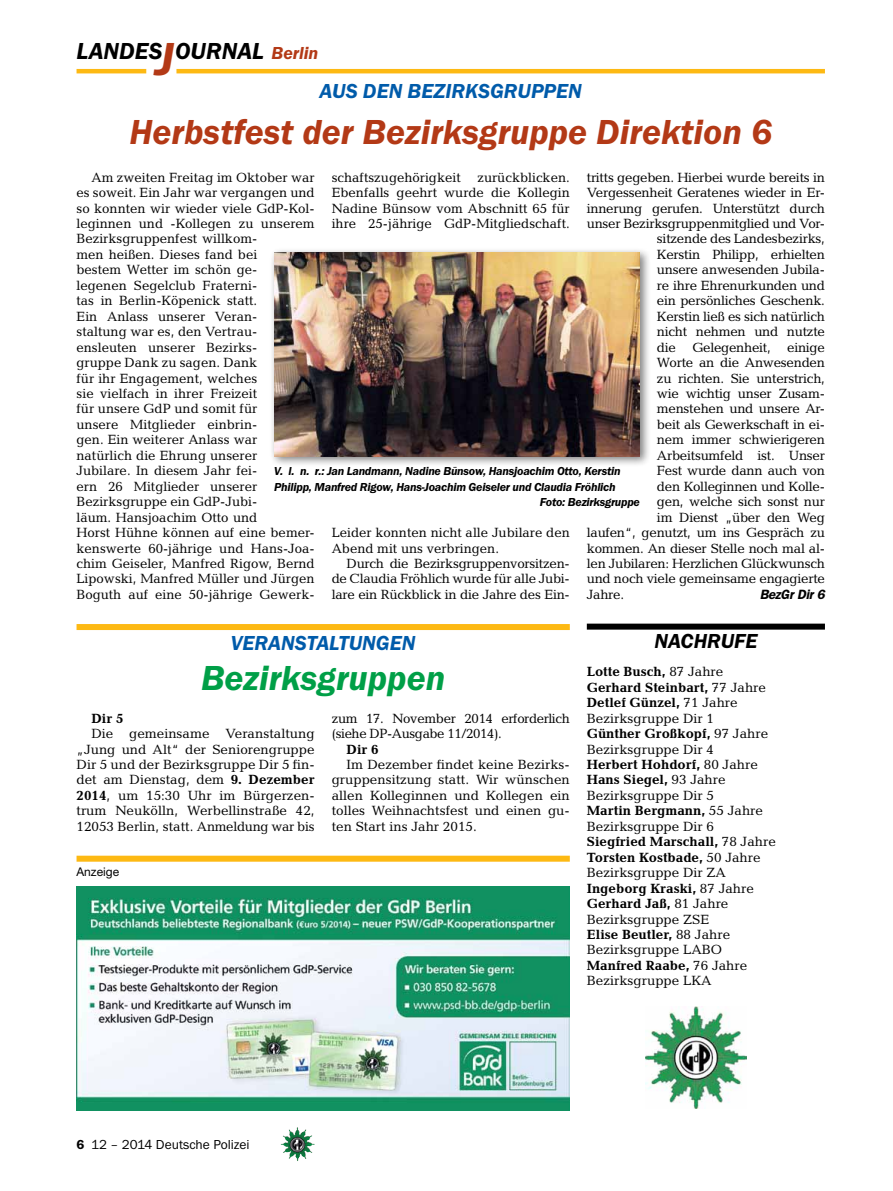
<style>
.page{position:relative;width:893px;height:1191px;background:#fff}
.page>*{position:absolute;margin:0;border:0;box-sizing:border-box;transform-origin:0 0}
._03__HEADLINE_2spalt{font:italic 600 36px "Franklin Gothic Itc T";color:#b33916}
._03__HEADLINE_2spalt-2{font:italic 600 36px "Franklin Gothic Itc T";color:#009f47}
.t1{font:italic 600 24px "Franklin Gothic Itc T";color:#000}
._01__RUBRIKENZEILE_o{font:italic 600 21px "Franklin Gothic Itc T";color:#005baa}
._01__RUBRIKENZEILE_m{font:italic 600 21px "Franklin Gothic Itc T";color:#005baa}
._01__RUBRIKENZEILE_o-2{font:italic 600 21px "Franklin Gothic Itc T";color:#000}
._09__GRUNDTEXT___Blo{font:13.5px/15.5px "Candida";color:#000;text-align:justify}
._09__GRUNDTEXT___Blo-2{font:13.5px "Candida";letter-spacing:-.02em;color:#000}
._09__GRUNDTEXT___Blo-3{font:700 13.5px "Candida";color:#000}
._09__GRUNDTEXT___Blo-4{font:13.5px/15.5px "Candida";letter-spacing:-.03em;color:#000}
.t2{font:13.5px "Franklin Gothic Itc T";color:#000}
._09__GRUNDTEXT___Blo-5{font:italic 600 13.5px "Franklin Gothic";letter-spacing:-.02em;color:#000}
._12__BILDUNTERSCHRIF{font:italic 600 12px/15.5px "Franklin Gothic Itc T";letter-spacing:-.02em;color:#000}
.t3{font:12px "Helvetica Neue";color:#000}
.s1{font-size:48px;color:#b33916}
.s2{font-size:18px;color:#b33916}
.s3{font-weight:700}
.s4{font-weight:400}
.s5{font-weight:600}
</style>
<div class="page">
<hr style="left:77px;top:69px;width:69px;height:4px;background:#fdb913">
<hr style="left:176px;top:69px;width:649px;height:4px;background:#fdb913">
<img style="left:281px;top:1128px;width:16px;height:24px">
<img style="left:77px;top:886px;width:492px;height:224px">
<div style="left:77px;top:624px;width:493px;height:6px;background:#fdb913"></div>
<div style="left:269px;top:247px;width:382px;height:220px;background:#000;opacity:.5"></div>
<img style="left:274px;top:252px;width:366px;height:204px">
<div style="left:77px;top:855px;width:493px;height:6px;background:#fdb913"></div>
<div style="left:587px;top:623px;width:238px;height:6px;background:#000"></div>
<img style="left:645px;top:1007px;width:102px;height:102px">
<h2 class="t1" style="left:77px;top:37px;width:243px">LANDES<span class="s1">J</span>OURNAL <span class="s2">Berlin</span></h2>
<p class="_01__RUBRIKENZEILE_o" style="left:320px;top:79px;width:264px">AUS DEN BEZIRKSGRUPPEN</p>
<p class="_03__HEADLINE_2spalt" style="left:129px;top:111px;width:644px">Herbstfest der Bezirksgruppe Direktion 6</p>
<p class="_09__GRUNDTEXT___Blo" style="left:77px;top:169px;width:240px;text-align:left;text-indent:15px">Am zweiten Freitag im Oktober war es soweit. Ein Jahr war vergangen und so konnten wir wieder viele GdP-Kol&shy;leginnen und -Kollegen zu unserem<br>Bezirksgruppenfest willkom-<br>men heißen. Dieses fand bei<br>bestem Wetter im schön ge-<br>legenen Segelclub Fraterni-<br>tas in Berlin-Köpenick statt.<br>Ein Anlass unserer Veran-<br>staltung war es, den Vertrau&shy;ensleuten unserer Bezirks-<br>gruppe Dank zu sagen. Dank<br>für ihr Engagement, welches<br>sie vielfach in ihrer Freizeit<br>für unsere GdP und somit für<br>unsere Mitglieder einbrin-<br>gen. Ein weiterer Anlass war natürlich die Ehrung unserer<br>Jubilare. In diesem Jahr fei-<br>ern 26 Mitglieder unserer<br>Bezirksgruppe ein GdP-Jubi-<br>läum. Hansjoachim Otto und<br>Horst Hühne können auf eine bemer&shy;kenswerte 60-jährige und Hans-Joa&shy;chim Geiseler, Manfred Rigow, Bernd<br>Lipowski, Manfred Müller und Jürgen<br>Boguth auf eine 50-jährige Gewerk-</p>
<p class="_09__GRUNDTEXT___Blo" style="left:332px;top:169px;width:240px">schaftszugehörigkeit zurückblicken.<br>Ebenfalls geehrt wurde die Kollegin Nadine Bünsow vom Abschnitt 65 für ihre 25-jährige GdP-Mitgliedschaft.</p>
<p class="_09__GRUNDTEXT___Blo-2" style="left:587px;top:169px;width:240px">tritts gegeben. Hierbei wurde bereits in</p>
<p class="_09__GRUNDTEXT___Blo-2" style="left:587px;top:185px;width:240px">Vergessenheit Geratenes wieder in Er-</p>
<p class="_09__GRUNDTEXT___Blo-2" style="left:587px;top:200px;width:240px">innerung gerufen. Unterstützt durch</p>
<p class="_09__GRUNDTEXT___Blo-2" style="left:587px;top:216px;width:240px">unser Bezirksgruppenmitglied und Vor-</p>
<p class="_09__GRUNDTEXT___Blo-2" style="left:657px;top:231px;width:169px">sitzende des Landesbezirks,</p>
<p class="_09__GRUNDTEXT___Blo-2" style="left:657px;top:247px;width:169px">Kerstin Philipp, erhielten</p>
<p class="_09__GRUNDTEXT___Blo-2" style="left:657px;top:262px;width:169px">unsere anwesenden Jubila-</p>
<p class="_09__GRUNDTEXT___Blo-2" style="left:657px;top:277px;width:169px">re ihre Ehrenurkunden und</p>
<p class="_09__GRUNDTEXT___Blo-2" style="left:657px;top:293px;width:169px">ein persönliches Geschenk.</p>
<p class="_09__GRUNDTEXT___Blo-2" style="left:657px;top:308px;width:169px">Kerstin ließ es sich natürlich</p>
<p class="_09__GRUNDTEXT___Blo-2" style="left:657px;top:324px;width:169px">nicht nehmen und nutzte</p>
<p class="_09__GRUNDTEXT___Blo-2" style="left:657px;top:339px;width:169px">die Gelegenheit, einige</p>
<p class="_09__GRUNDTEXT___Blo-2" style="left:657px;top:355px;width:169px">Worte an die Anwesenden</p>
<p class="_09__GRUNDTEXT___Blo-2" style="left:657px;top:370px;width:169px">zu richten. Sie unterstrich,</p>
<p class="_09__GRUNDTEXT___Blo-2" style="left:657px;top:386px;width:169px">wie wichtig unser Zusam-</p>
<p class="_09__GRUNDTEXT___Blo-2" style="left:657px;top:401px;width:169px">menstehen und unsere Ar-</p>
<p class="_09__GRUNDTEXT___Blo-2" style="left:657px;top:417px;width:169px">beit als Gewerkschaft in ei-</p>
<p class="_09__GRUNDTEXT___Blo-2" style="left:657px;top:432px;width:169px">nem immer schwierigeren</p>
<p class="_09__GRUNDTEXT___Blo-2" style="left:657px;top:447px;width:169px">Arbeitsumfeld ist. Unser</p>
<p class="_09__GRUNDTEXT___Blo-2" style="left:657px;top:463px;width:169px">Fest wurde dann auch von</p>
<p class="_09__GRUNDTEXT___Blo-2" style="left:657px;top:478px;width:169px">den Kolleginnen und Kolle-</p>
<p class="_09__GRUNDTEXT___Blo-2" style="left:657px;top:494px;width:169px">gen, welche sich sonst nur</p>
<p class="_09__GRUNDTEXT___Blo-2" style="left:657px;top:509px;width:169px">im Dienst „über den Weg</p>
<p class="_09__GRUNDTEXT___Blo-2" style="left:587px;top:525px;width:240px">laufen“, genutzt, um ins Gespräch zu</p>
<p class="_09__GRUNDTEXT___Blo-2" style="left:587px;top:540px;width:240px">kommen. An dieser Stelle noch mal al-</p>
<p class="_09__GRUNDTEXT___Blo-2" style="left:587px;top:556px;width:240px">len Jubilaren: Herzlichen Glückwunsch</p>
<p class="_09__GRUNDTEXT___Blo-2" style="left:587px;top:571px;width:240px">und noch viele gemeinsame engagierte</p>
<p class="_09__GRUNDTEXT___Blo" style="left:587px;top:586px;width:39px">Jahre.</p>
<p class="_09__GRUNDTEXT___Blo-5" style="left:760px;top:586px;width:67px">BezGr Dir 6</p>
<p class="_12__BILDUNTERSCHRIF" style="left:274px;top:463px;width:348px">V. l. n. r.: Jan Landmann, Nadine Bünsow, Hansjoachim Otto, Kerstin<br>Philipp, Manfred Rigow, Hans-Joachim Geiseler und Claudia Fröhlich</p>
<p class="_12__BILDUNTERSCHRIF" style="left:540px;top:494px;width:102px">Foto: Bezirksgruppe</p>
<p class="_09__GRUNDTEXT___Blo" style="left:332px;top:525px;width:240px">Leider konnten nicht alle Jubilare den<br>Abend mit uns verbringen.</p>
<p class="_09__GRUNDTEXT___Blo" style="left:332px;top:556px;width:240px;text-indent:15px">Durch die Bezirksgruppenvorsitzen&shy;de Claudia Fröhlich wurde für alle Jubi&shy;lare ein Rückblick in die Jahre des Ein-</p>
<p class="_01__RUBRIKENZEILE_m" style="left:231px;top:630px;width:186px">VERANSTALTUNGEN</p>
<p class="_03__HEADLINE_2spalt-2" style="left:201px;top:657px;width:246px">Bezirksgruppen</p>
<p class="_09__GRUNDTEXT___Blo-3" style="left:91px;top:710px;width:34px">Dir 5</p>
<p class="_09__GRUNDTEXT___Blo" style="left:77px;top:725px;width:240px;text-indent:15px">Die gemeinsame Veranstaltung „Jung und Alt“ der Seniorengruppe Dir 5 und der Bezirksgruppe Dir 5 fin&shy;det am Dienstag, dem <span class="s3">9. Dezember 2014</span>, um 15:30 Uhr im Bürgerzen&shy;trum Neukölln, Werbellinstraße 42, 12053 Berlin, statt. Anmeldung war bis</p>
<p class="t3" style="left:77px;top:864px;width:44px">Anzeige</p>
<p class="_09__GRUNDTEXT___Blo-4" style="left:332px;top:710px;width:240px">zum 17. November 2014 erforderlich (siehe DP-Ausgabe 11/2014).</p>
<p class="_09__GRUNDTEXT___Blo-3" style="left:347px;top:741px;width:34px">Dir 6</p>
<p class="_09__GRUNDTEXT___Blo" style="left:332px;top:756px;width:240px;text-indent:15px">Im Dezember findet keine Bezirks&shy;gruppensitzung statt. Wir wünschen allen Kolleginnen und Kollegen ein tolles Weihnachtsfest und einen gu&shy;ten Start ins Jahr 2015.</p>
<p class="_01__RUBRIKENZEILE_o-2" style="left:654px;top:628px;width:105px">NACHRUFE</p>
<p class="_09__GRUNDTEXT___Blo-3" style="left:587px;top:664px;width:138px">Lotte Busch, <span class="s4">87 Jahre</span></p>
<p class="_09__GRUNDTEXT___Blo-3" style="left:587px;top:679px;width:181px">Gerhard Steinbart, <span class="s4">77 Jahre</span></p>
<p class="_09__GRUNDTEXT___Blo-3" style="left:587px;top:695px;width:152px">Detlef Günzel, <span class="s4">71 Jahre</span></p>
<p class="_09__GRUNDTEXT___Blo" style="left:587px;top:710px;width:129px">Bezirksgruppe Dir 1</p>
<p class="_09__GRUNDTEXT___Blo-3" style="left:587px;top:725px;width:183px">Günther Großkopf, <span class="s4">97 Jahre</span></p>
<p class="_09__GRUNDTEXT___Blo" style="left:587px;top:741px;width:129px">Bezirksgruppe Dir 4</p>
<p class="_09__GRUNDTEXT___Blo-3" style="left:587px;top:756px;width:173px">Herbert Hohdorf, <span class="s4">80 Jahre</span></p>
<p class="_09__GRUNDTEXT___Blo-3" style="left:587px;top:772px;width:140px">Hans Siegel, <span class="s4">93 Jahre</span></p>
<p class="_09__GRUNDTEXT___Blo" style="left:587px;top:787px;width:129px">Bezirksgruppe Dir 5</p>
<p class="_09__GRUNDTEXT___Blo-3" style="left:587px;top:803px;width:178px">Martin Bergmann, <span class="s4">55 Jahre</span></p>
<p class="_09__GRUNDTEXT___Blo" style="left:587px;top:818px;width:129px">Bezirksgruppe Dir 6</p>
<p class="_09__GRUNDTEXT___Blo-3" style="left:587px;top:834px;width:191px">Siegfried Marschall, <span class="s4">78 Jahre</span></p>
<p class="_09__GRUNDTEXT___Blo-3" style="left:587px;top:849px;width:175px">Torsten Kostbade, <span class="s4">50 Jahre</span></p>
<p class="_09__GRUNDTEXT___Blo" style="left:587px;top:865px;width:141px">Bezirksgruppe Dir ZA</p>
<p class="_09__GRUNDTEXT___Blo-3" style="left:587px;top:880px;width:169px">Ingeborg Kraski, <span class="s4">87 Jahre</span></p>
<p class="_09__GRUNDTEXT___Blo-3" style="left:587px;top:895px;width:143px">Gerhard Jaß, <span class="s4">81 Jahre</span></p>
<p class="_09__GRUNDTEXT___Blo" style="left:587px;top:911px;width:124px">Bezirksgruppe ZSE</p>
<p class="_09__GRUNDTEXT___Blo-3" style="left:587px;top:926px;width:145px">Elise Beutler, <span class="s4">88 Jahre</span></p>
<p class="_09__GRUNDTEXT___Blo" style="left:587px;top:942px;width:137px">Bezirksgruppe LABO</p>
<p class="_09__GRUNDTEXT___Blo-3" style="left:587px;top:957px;width:162px">Manfred Raabe, <span class="s4">76 Jahre</span></p>
<p class="_09__GRUNDTEXT___Blo" style="left:587px;top:973px;width:126px">Bezirksgruppe LKA</p>
<p class="t2" style="left:77px;top:1136px;width:175px"><span class="s5">6</span> 12 – 2014 Deutsche Polizei</p>
</div>
